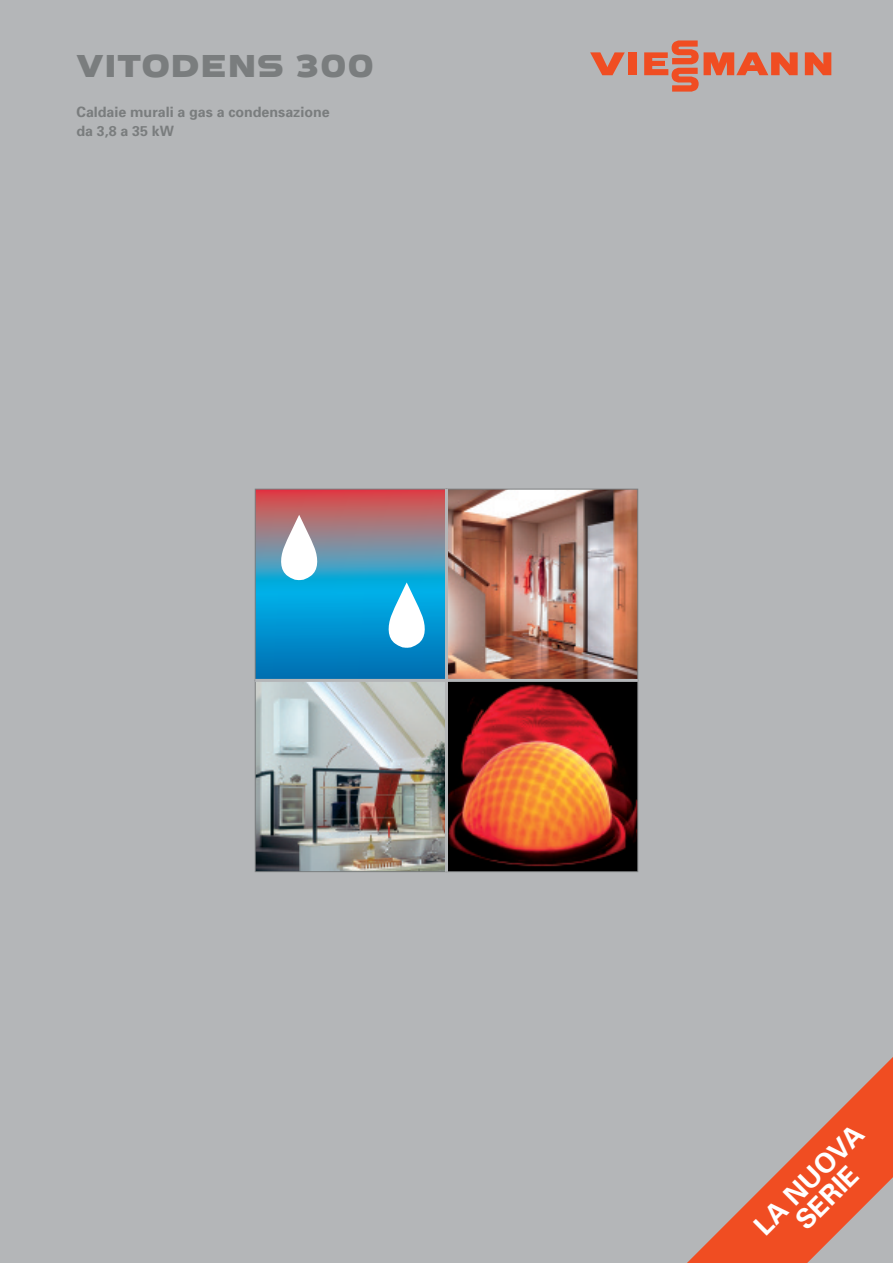
<style>
.page{position:relative;width:893px;height:1263px;background:#b4b6b8}
.page>*{position:absolute;margin:0;border:0;box-sizing:border-box;transform-origin:0 0}
.t1{font:33px "VIESSMANN Normal";color:#7a7d7e}
.t2{font:700 27px/25.5px "Univers";color:#fff;text-align:center}
.t3{font:700 14.25px/18.8px "Univers";color:#7a7d7e}
</style>
<div class="page">
<div style="left:628px;top:52px;width:8px;height:23px;background:#f04d22"></div>
<svg style="left:590px;top:52px;width:35px;height:23px"></svg>
<svg style="left:644px;top:40px;width:154px;height:52px"></svg>
<svg style="left:805px;top:52px;width:26px;height:23px"></svg>
<img style="left:257px;top:491px;width:187px;height:101px">
<img style="left:257px;top:592px;width:187px;height:86px">
<svg style="left:279px;top:515px;width:40px;height:66px;background:#c9ccd2"></svg>
<svg style="left:387px;top:582px;width:39px;height:67px;background:#94d7f0"></svg>
<div style="left:255px;top:489px;width:191px;height:191px;border:1px solid #7a7d7e"></div>
<img style="left:448px;top:491px;width:188px;height:187px">
<div style="left:446px;top:489px;width:192px;height:191px;border:1px solid #7a7d7e"></div>
<img style="left:257px;top:682px;width:187px;height:188px">
<div style="left:255px;top:680px;width:191px;height:192px;border:1px solid #7a7d7e"></div>
<svg style="left:448px;top:682px;width:188px;height:188px;background:#8b351e"></svg>
<div style="left:446px;top:680px;width:192px;height:192px;border:1px solid #7a7d7e"></div>
<svg style="left:687px;top:1057px;width:206px;height:206px"></svg>
<hr style="left:255px;top:679px;width:383px;height:3px;background:#b4b6b8">
<hr style="left:445px;top:489px;width:3px;height:383px;background:#b4b6b8">
<h1 class="t1" style="left:77px;top:47px;width:300px">VITODENS 300</h1>
<p class="t3" style="left:77px;top:104px;width:255px">Caldaie murali a gas a condensazione da 3,8 a 35 kW</p>
<h2 class="t2" style="left:751px;top:1222px;width:144px;rotate:-45deg">LA NUOVA<br>SERIE</h2>
</div>
